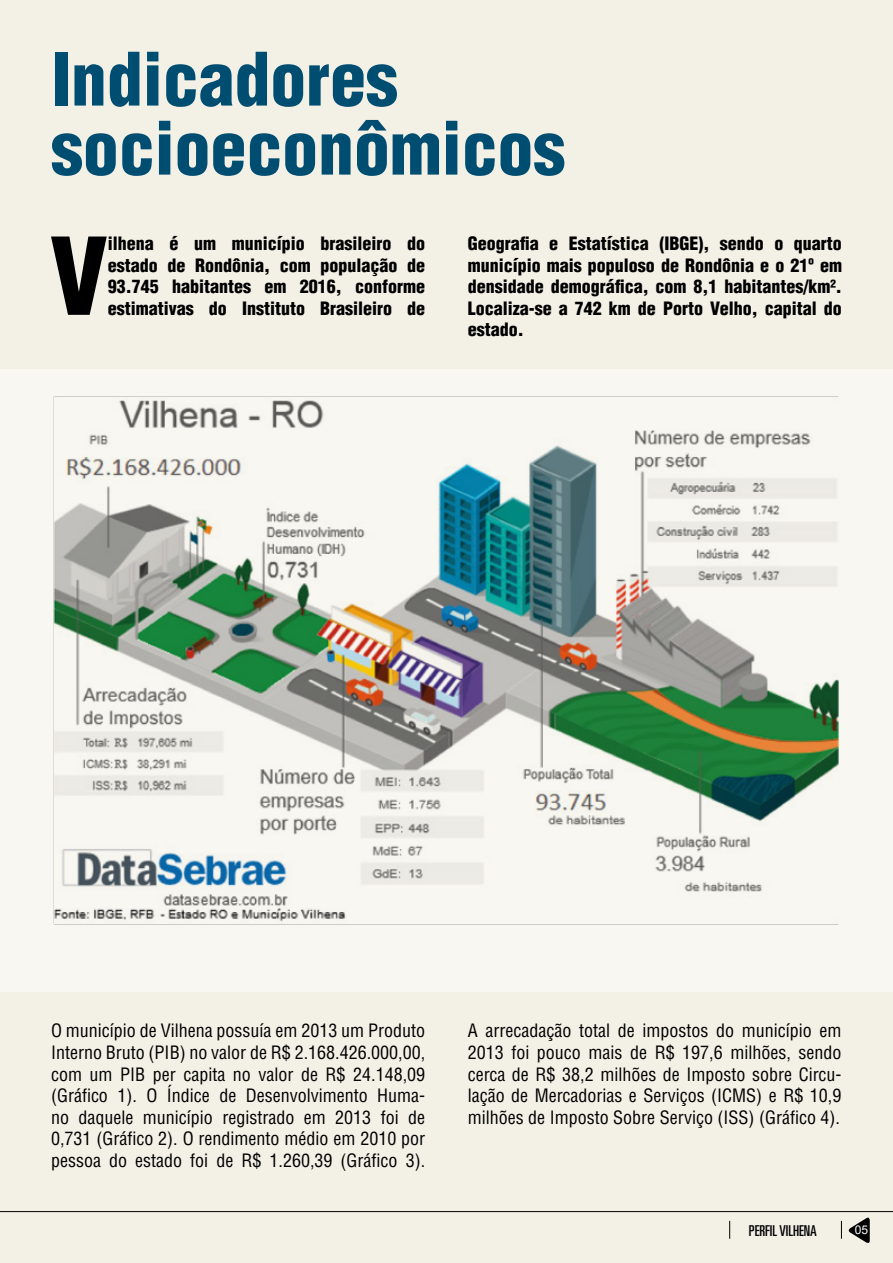
<style>
.page{position:relative;width:893px;height:1263px;background:#f3f1e6}
.page>*{position:absolute;margin:0;border:0;box-sizing:border-box;transform-origin:0 0}
.t1{font:900 condensed 104.4px "Helvetica LT Std";color:#000}
.t2{font:900 condensed 71.7px/69px "Helvetica LT Std";color:#004d72}
.t3{font:condensed 18px/21.6px "Helvetica LT Std";color:#000;text-align:justify}
.t4{font:900 condensed 18px/21.6px "Helvetica LT Std";color:#000;text-align:justify}
.t5{font:ultra-condensed 15px "Univers";color:#020203}
.t6{font:12px "Arial";color:#fff}
</style>
<div class="page">
<div style="left:0;top:369px;width:893px;height:623px;background:#f8f7f1"></div>
<svg style="left:729px;top:1221px;width:1px;height:18px"></svg>
<svg style="left:841px;top:1217px;width:29px;height:26px"></svg>
<hr style="left:0;top:1211px;width:893px;height:1px;background:#000">
<img style="left:53px;top:396px;width:786px;height:529px">
<h2 class="t2" style="left:51px;top:44px;width:516px">Indicadores socioeconômicos</h2>
<h1 class="t1" style="left:50px;top:210px;width:60px">V</h1>
<p class="t4" style="left:108px;top:232px;width:319px">ilhena é um município brasileiro do estado de Rondônia, com população de 93.745 habitantes em 2016, conforme estimativas do Instituto Brasileiro de</p>
<p class="t4" style="left:468px;top:232px;width:376px">Geografia e Estatística (IBGE), sendo o quarto município mais populoso de Rondônia e o 21º em densidade demográfica, com 8,1 habitantes/km².<br>Localiza-se a 742 km de Porto Velho, capital do estado.</p>
<p class="t3" style="left:51px;top:1020px;width:376px">O município de Vilhena possuía em 2013 um Produto Interno Bruto (PIB) no valor de R$ 2.168.426.000,00, com um PIB per capita no valor de R$ 24.148,09 (Gráfico 1). O Índice de Desenvolvimento Huma&shy;no daquele município registrado em 2013 foi de 0,731 (Gráfico 2). O rendimento médio em 2010 por pessoa do estado foi de R$ 1.260,39 (Gráfico 3).</p>
<p class="t3" style="left:468px;top:1020px;width:375px">A arrecadação total de impostos do município em 2013 foi pouco mais de R$ 197,6 milhões, sendo cerca de R$ 38,2 milhões de Imposto sobre Circu&shy;lação de Mercadorias e Serviços (ICMS) e R$ 10,9 milhões de Imposto Sobre Serviço (ISS) (Gráfico 4).</p>
<p class="t5" style="left:749px;top:1222px;width:70px">PERFIL VILHENA</p>
<p class="t6" style="left:855px;top:1222px;width:15px">05</p>
</div>
